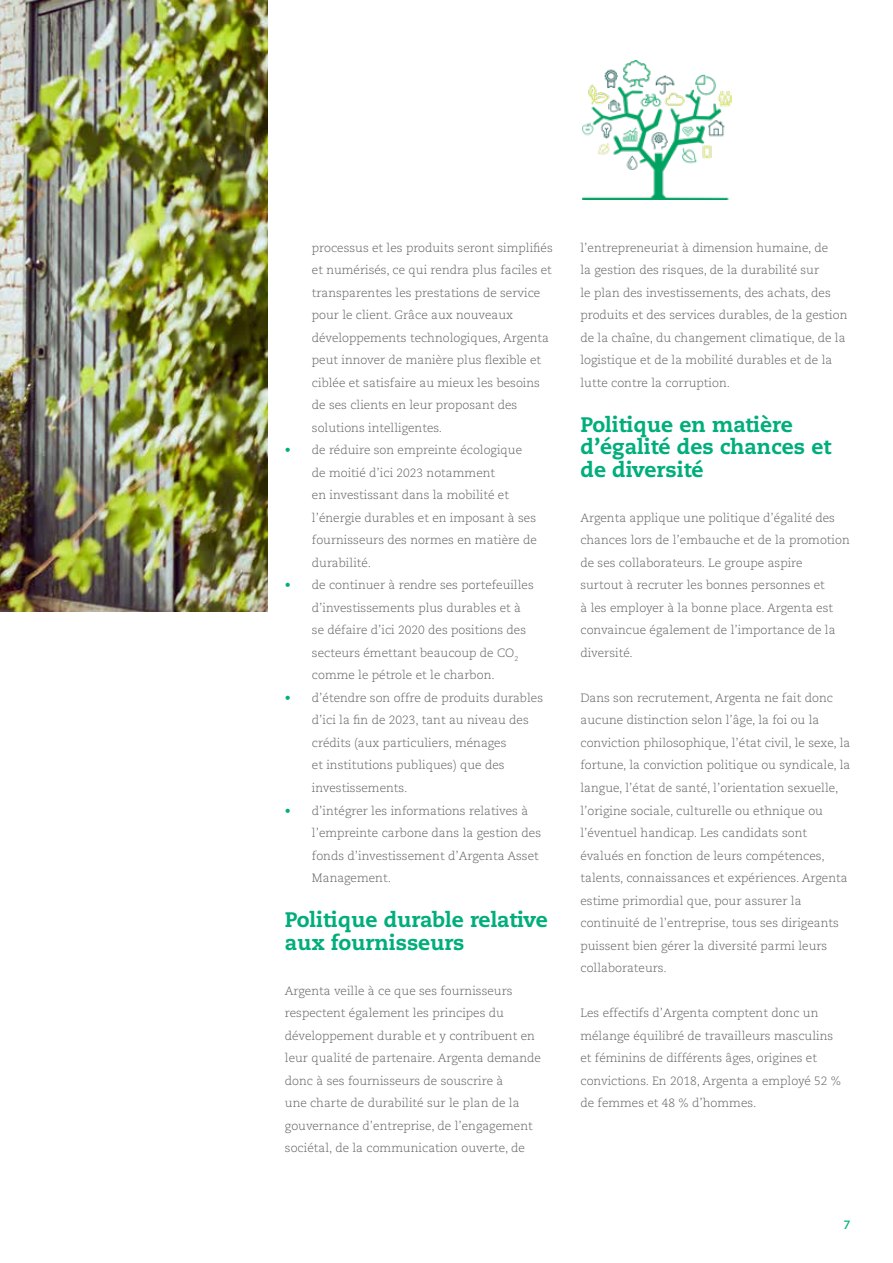
<style>
.page{position:relative;width:893px;height:1263px;background:#fff}
.page>*{position:absolute;margin:0;border:0;box-sizing:border-box;transform-origin:0 0}
.t1{font:800 21px/22.5px "Caecilia LT Std";color:#00ae7b}
.t2{font:300 12px/22.5px "Caecilia LT Std";color:#616264}
.t3{font:700 12px "Caecilia LT Std";color:#00ae7b}
.s1{font-weight:700;color:#00ae7b}
</style>
<div class="page">
<img style="left:0;top:0;width:267px;height:612px">
<img style="left:583px;top:60px;width:148px;height:140px">
<p class="t2" style="left:312px;top:237px;width:242px">processus et les produits seront simplifiés et numérisés, ce qui rendra plus faciles et transparentes les prestations de service pour le client. Grâce aux nouveaux développements technologiques, Argenta peut innover de manière plus flexible et ciblée et satisfaire au mieux les besoins de ses clients en leur proposant des solutions intelligentes.</p>
<p class="t2" style="left:312px;top:439px;width:226px;text-indent:-27px"><span class="s1">•</span> de réduire son empreinte écologique de moitié d’ici 2023 notamment<br>en investissant dans la mobilité et l’énergie durables et en imposant à ses fournisseurs des normes en matière de durabilité.</p>
<p class="t2" style="left:312px;top:574px;width:223px;text-indent:-27px"><span class="s1">•</span> de continuer à rendre ses portefeuilles d’investissements plus durables et à se défaire d’ici 2020 des positions des secteurs émettant beaucoup de CO<sub>2 </sub>comme le pétrole et le charbon.</p>
<p class="t2" style="left:312px;top:687px;width:233px;text-indent:-27px"><span class="s1">•</span> d’étendre son offre de produits durables d’ici la fin de 2023, tant au niveau des crédits (aux particuliers, ménages<br>et institutions publiques) que des investissements.</p>
<p class="t2" style="left:312px;top:799px;width:231px;text-indent:-27px"><span class="s1">•</span> d’intégrer les informations relatives à l’empreinte carbone dans la gestion des fonds d’investissement d’Argenta Asset Management.</p>
<h1 class="t1" style="left:285px;top:908px;width:264px">Politique durable relative aux fournisseurs</h1>
<p class="t2" style="left:285px;top:979px;width:258px">Argenta veille à ce que ses fournisseurs respectent également les principes du développement durable et y contribuent en leur qualité de partenaire. Argenta demande donc à ses fournisseurs de souscrire à<br>une charte de durabilité sur le plan de la gouvernance d’entreprise, de l’engagement sociétal, de la communication ouverte, de</p>
<p class="t2" style="left:580px;top:237px;width:268px">l’entrepreneuriat à dimension humaine, de<br>la gestion des risques, de la durabilité sur<br>le plan des investissements, des achats, des produits et des services durables, de la gestion de la chaîne, du changement climatique, de la logistique et de la mobilité durables et de la lutte contre la corruption.</p>
<h1 class="t1" style="left:580px;top:413px;width:252px">Politique en matière d’égalité des chances et de diversité</h1>
<p class="t2" style="left:580px;top:507px;width:271px">Argenta applique une politique d’égalité des chances lors de l’embauche et de la promotion de ses collaborateurs. Le groupe aspire<br>surtout à recruter les bonnes personnes et<br>à les employer à la bonne place. Argenta est convaincue également de l’importance de la diversité.</p>
<p class="t2" style="left:580px;top:687px;width:272px">Dans son recrutement, Argenta ne fait donc aucune distinction selon l’âge, la foi ou la conviction philosophique, l’état civil, le sexe, la fortune, la conviction politique ou syndicale, la langue, l’état de santé, l’orientation sexuelle, l’origine sociale, culturelle ou ethnique ou l’éventuel handicap. Les candidats sont évalués en fonction de leurs compétences, talents, connaissances et expériences. Argenta estime primordial que, pour assurer la continuité de l’entreprise, tous ses dirigeants puissent bien gérer la diversité parmi leurs collaborateurs.</p>
<p class="t2" style="left:580px;top:1002px;width:262px">Les effectifs d’Argenta comptent donc un mélange équilibré de travailleurs masculins et féminins de différents âges, origines et convictions. En 2018, Argenta a employé 52 % de femmes et 48 % d’hommes.</p>
<p class="t3" style="left:843px;top:1218px;width:9px">7</p>
</div>
